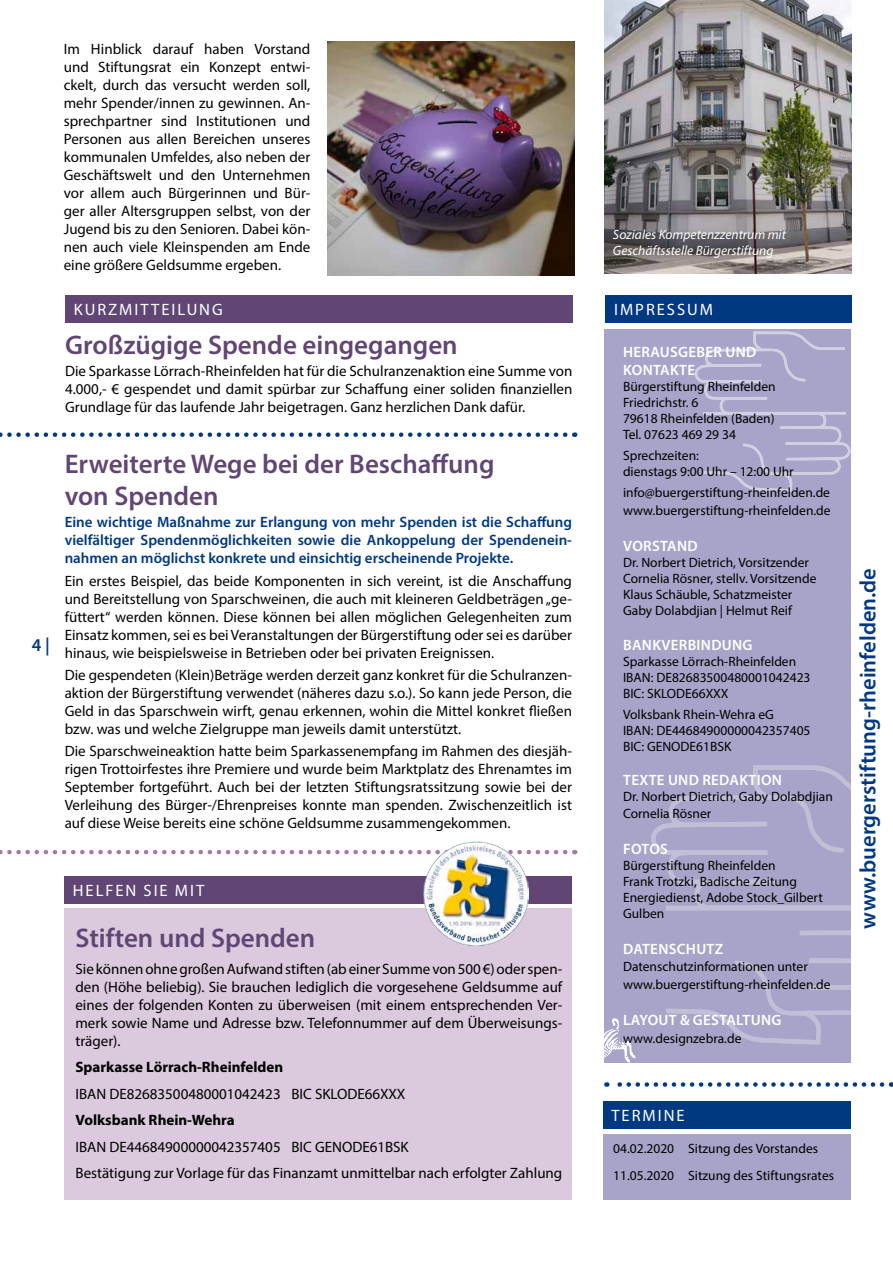
<style>
.page{position:relative;width:893px;height:1263px;background:#fff}
.page>*{position:absolute;margin:0;border:0;box-sizing:border-box;transform-origin:0 0}
.t1{font:600 27px/32.4px "Myriad Pro";color:#614675}
.t2{font:600 22.5px "Myriad Pro";color:#003882}
.t3{font:600 18px "Myriad Pro";color:#003882}
.t4{font:16.5px "Myriad Pro";letter-spacing:.12em;color:#fff}
.t5{font:15px/18px "Myriad Pro";color:#000;text-align:justify}
.t6{font:600 15px/18px "Myriad Pro";color:#003882;text-align:justify}
.t7{font:600 15px/18px "Myriad Pro";letter-spacing:.02em;color:#fff}
.t8{font:700 15px "Myriad Pro";color:#000}
.t9{font:13.5px/16.2px "Myriad Pro";color:#000}
.t10{font:italic 13.5px/16.2px "Myriad Pro";color:#fff}
</style>
<div class="page">
<div style="left:604px;top:329px;width:246px;height:734px;background:#a6a4c8"></div>
<svg style="left:651px;top:765px;width:200px;height:279px"></svg>
<svg style="left:694px;top:331px;width:157px;height:161px"></svg>
<svg style="left:604px;top:1018px;width:31px;height:45px"></svg>
<img style="left:328px;top:42px;width:246px;height:233px">
<svg style="left:0;top:850px;width:565px;height:4px"></svg>
<div style="left:603px;top:1134px;width:247px;height:65px;background:#a6a4c8"></div>
<svg style="left:606px;top:1082px;width:276px;height:5px"></svg>
<div style="left:65px;top:295px;width:507px;height:28px;background:#614675"></div>
<div style="left:64px;top:908px;width:508px;height:291px;background:#dbc9dd"></div>
<div style="left:64px;top:876px;width:507px;height:28px;background:#614675"></div>
<img style="left:424px;top:841px;width:104px;height:104px">
<svg style="left:0;top:432px;width:565px;height:5px"></svg>
<div style="left:603px;top:1101px;width:247px;height:28px;background:#003882"></div>
<img style="left:604px;top:0;width:247px;height:274px">
<div style="left:605px;top:295px;width:247px;height:28px;background:#003882"></div>
<p class="t3" style="left:32px;top:634px;width:20px">4 |</p>
<p class="t5" style="left:64px;top:40px;width:248px">Im Hinblick darauf haben Vorstand und Stiftungsrat ein Konzept entwi&shy;ckelt, durch das versucht werden soll, mehr Spender/innen zu gewinnen. An&shy;sprechpartner sind Institutionen und Personen aus allen Bereichen unseres kommunalen Umfeldes, also neben der Geschäftswelt und den Unternehmen vor allem auch Bürgerinnen und Bür&shy;ger aller Altersgruppen selbst, von der Jugend bis zu den Senioren. Dabei kön&shy;nen auch viele Kleinspenden am Ende eine größere Geldsumme ergeben.</p>
<p class="t4" style="left:74px;top:299px;width:23px">Kurzmitteilung</p>
<h1 class="t1" style="left:65px;top:328px;width:394px">Großzügige Spende eingegangen</h1>
<p class="t5" style="left:65px;top:362px;width:509px">Die Sparkasse Lörrach-Rheinfelden hat für die Schulranzenaktion eine Summe von 4.000,- € gespendet und damit spürbar zur Schaffung einer soliden finanziellen Grundlage für das laufende Jahr beigetragen. Ganz herzlichen Dank dafür.</p>
<h1 class="t1" style="left:65px;top:447px;width:431px">Erweiterte Wege bei der Beschaffung von Spenden</h1>
<p class="t6" style="left:65px;top:513px;width:509px">Eine wichtige Maßnahme zur Erlangung von mehr Spenden ist die Schaffung vielfältiger Spendenmöglichkeiten sowie die Ankoppelung der Spendenein&shy;nahmen an möglichst konkrete und einsichtig erscheinende Projekte.</p>
<p class="t5" style="left:65px;top:571px;width:509px">Ein erstes Beispiel, das beide Komponenten in sich vereint, ist die Anschaffung und Bereitstellung von Sparschweinen, die auch mit kleineren Geldbeträgen „ge&shy;füttert“ werden können. Diese können bei allen möglichen Gelegenheiten zum Einsatz kommen, sei es bei Veranstaltungen der Bürgerstiftung oder sei es darüber hinaus, wie beispielsweise in Betrieben oder bei privaten Ereignissen.</p>
<p class="t5" style="left:65px;top:665px;width:509px">Die gespendeten (Klein)Beträge werden derzeit ganz konkret für die Schulranzen&shy;aktion der Bürgerstiftung verwendet (näheres dazu s.o.). So kann jede Person, die Geld in das Sparschwein wirft, genau erkennen, wohin die Mittel konkret fließen bzw. was und welche Zielgruppe man jeweils damit unterstützt.</p>
<p class="t5" style="left:65px;top:742px;width:509px">Die Sparschweineaktion hatte beim Sparkassenempfang im Rahmen des diesjäh&shy;rigen Trottoirfestes ihre Premiere und wurde beim Marktplatz des Ehrenamtes im September fortgeführt. Auch bei der letzten Stiftungsratssitzung sowie bei der Verleihung des Bürger-/Ehrenpreises konnte man spenden. Zwischenzeitlich ist auf diese Weise bereits eine schöne Geldsumme zusammengekommen.</p>
<p class="t4" style="left:73px;top:880px;width:133px">HELFEN SIE MIT</p>
<h1 class="t1" style="left:75px;top:921px;width:241px">Stiften und Spenden</h1>
<p class="t5" style="left:75px;top:959px;width:488px">Sie können ohne großen Aufwand stiften (ab einer Summe von 500 €) oder spen&shy;den (Höhe beliebig). Sie brauchen lediglich die vorgesehene Geldsumme auf eines der folgenden Konten zu überweisen (mit einem entsprechenden Ver&shy;merk sowie Name und Adresse bzw. Telefonnummer auf dem Überweisungs&shy;träger).</p>
<p class="t8" style="left:75px;top:1057px;width:209px">Sparkasse Lörrach-Rheinfelden</p>
<p class="t5" style="left:75px;top:1084px;width:331px">IBAN DE82683500480001042423 BIC SKLODE66XXX</p>
<p class="t8" style="left:75px;top:1110px;width:161px">Volksbank Rhein-Wehra</p>
<p class="t5" style="left:75px;top:1133px;width:488px;line-height:26.5px">IBAN DE44684900000042357405 BIC GENODE61BSK<br>Bestätigung zur Vorlage für das Finanzamt unmittelbar nach erfolgter Zahlung</p>
<p class="t10" style="left:613px;top:226px;width:175px">Soziales Kompetenzzentrum mit<br>Geschäftsstelle Bürgerstiftung</p>
<p class="t4" style="left:614px;top:299px;width:19px">Impressum</p>
<p class="t7" style="left:623px;top:342px;width:135px">Herausgeber und<br>Kontakte</p>
<p class="t9" style="left:623px;top:378px;width:154px">Bürgerstiftung Rheinfelden<br>Friedrichstr. 6<br>79618 Rheinfelden (Baden)<br>Tel. 07623 469 29 34</p>
<p class="t9" style="left:623px;top:447px;width:172px">Sprechzeiten:<br>dienstags 9:00 Uhr – 12:00 Uhr</p>
<p class="t9" style="left:623px;top:483px;width:209px;line-height:18px">info@buergerstiftung-rheinfelden.de www.buergerstiftung-rheinfelden.de</p>
<p class="t7" style="left:623px;top:536px;width:76px">Vorstand</p>
<p class="t9" style="left:623px;top:554px;width:195px">Dr. Norbert Dietrich, Vorsitzender Cornelia Rösner, stellv. Vorsitzende Klaus Schäuble, Schatzmeister Gaby Dolabdjian | Helmut Reif</p>
<p class="t7" style="left:623px;top:635px;width:131px">Bankverbindung</p>
<p class="t9" style="left:623px;top:653px;width:189px">Sparkasse Lörrach-Rheinfelden<br>IBAN: DE82683500480001042423<br>BIC: SKLODE66XXX</p>
<p class="t9" style="left:623px;top:706px;width:189px">Volksbank Rhein-Wehra eG<br>IBAN: DE44684900000042357405<br>BIC: GENODE61BSK</p>
<p class="t7" style="left:623px;top:771px;width:160px">Texte und Redaktion</p>
<p class="t9" style="left:623px;top:788px;width:211px">Dr. Norbert Dietrich, Gaby Dolabdjian<br>Cornelia Rösner</p>
<p class="t7" style="left:623px;top:839px;width:46px">Fotos</p>
<p class="t9" style="left:623px;top:857px;width:201px">Bürgerstiftung Rheinfelden<br>Frank Trotzki, Badische Zeitung<br>Energiedienst, Adobe Stock_Gilbert<br>Gulben</p>
<p class="t7" style="left:623px;top:940px;width:10px">DATENS</p>
<p class="t7" style="left:677px;top:940px;width:48px">CHUTZ</p>
<p class="t9" style="left:623px;top:957px;width:209px;line-height:18px">Datenschutzinformationen unter www.buergerstiftung-rheinfelden.de</p>
<p class="t7" style="left:623px;top:1010px;width:160px">Layout &amp; Gestaltung</p>
<p class="t9" style="left:623px;top:1030px;width:120px">www.designzebra.de</p>
<h2 class="t2" style="left:854px;top:928px;width:362px;rotate:-90deg">www.buergerstiftung-rheinfelden.de</h2>
<p class="t4" style="left:611px;top:1106px;width:22px">Termine</p>
<p class="t9" style="left:613px;top:1135px;width:222px;line-height:26.5px">04.02.2020 Sitzung des Vorstandes<br>11.05.2020 Sitzung des Stiftungsrates</p>
</div>
